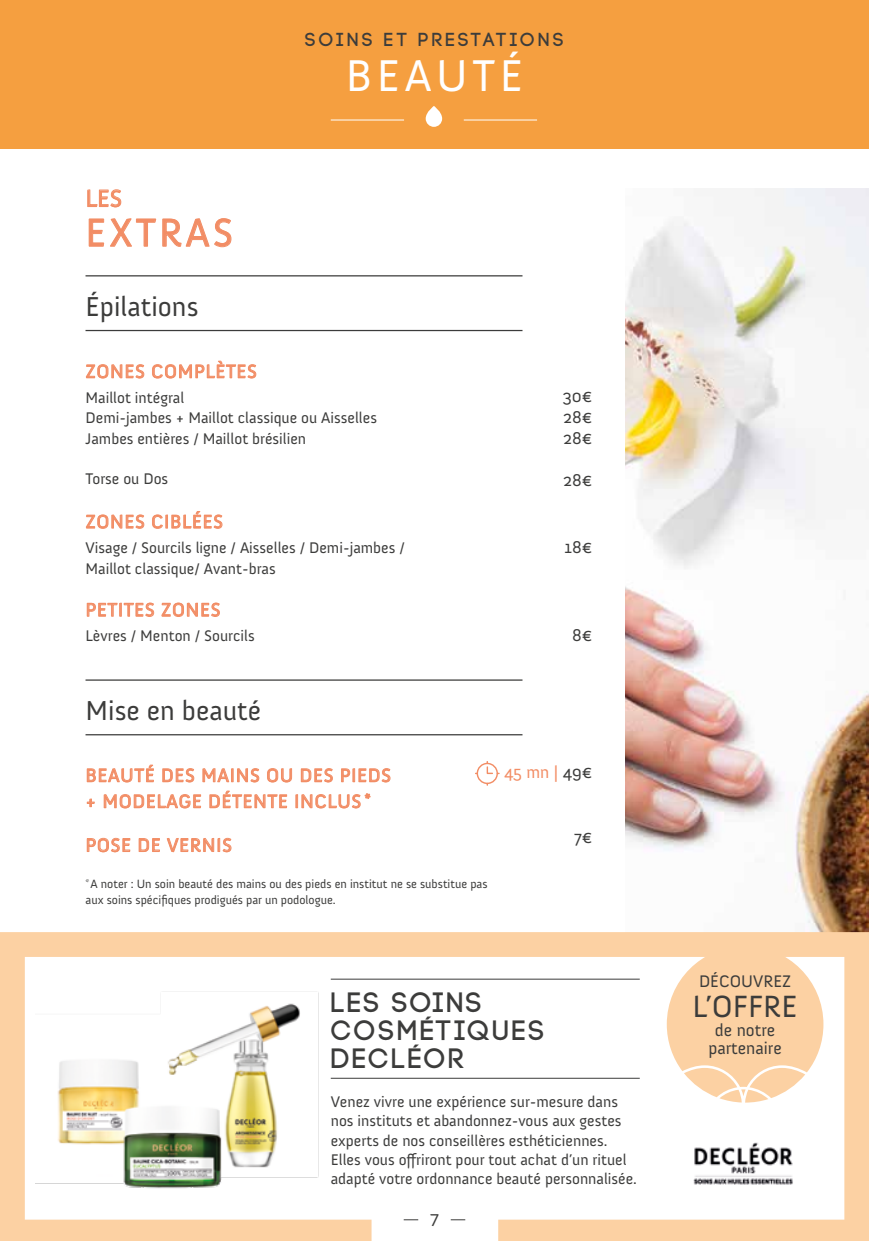
<style>
.page{position:relative;width:869px;height:1241px;background:#fff}
.page>*{position:absolute;margin:0;border:0;box-sizing:border-box;transform-origin:0 0}
.t1{font:45.5px "Anivers";letter-spacing:.1em;color:#fff}
.t2{font:40.25px "Anivers";letter-spacing:.08em;color:#f28d65}
.t3{font:31.5px "Anivers";color:#3c3c3b}
.t4{font:28px/28px "Code Pro Demo";letter-spacing:.07em;color:#3c3c3b}
.t5{font:28px "Anivers";color:#3c3c3b}
.t6{font:24.5px "Anivers";color:#f28d65}
.t7{font:19.25px/25.9px "Anivers";letter-spacing:.04em;color:#f28d65}
.t8{font:18.9px "Code Pro Demo";letter-spacing:.15em;color:#3c3c3b}
.t9{font:17.5px/21px "Anivers";color:#3c3c3b;text-align:justify}
.t10{font:17.5px "Anivers";color:#f28d65}
.t11{font:17.15px "Anivers";color:#3c3c3b}
.t12{font:15.75px/19.2px "Anivers";color:#3c3c3b}
.t13{font:12.25px/15.8px "Anivers";color:#3c3c3b}
.s1{color:#3c3c3b}
</style>
<div class="page">
<div style="left:0;top:0;width:868px;height:149px;background:#f59f40"></div>
<svg style="left:87px;top:189px;width:34px;height:18px"></svg>
<svg style="left:88px;top:218px;width:68px;height:29px"></svg>
<svg style="left:162px;top:218px;width:69px;height:29px"></svg>
<hr style="left:85px;top:275px;width:437px;height:1px;background:#3c3c3b">
<hr style="left:85px;top:330px;width:437px;height:1px;background:#3c3c3b">
<hr style="left:85px;top:679px;width:437px;height:1px;background:#3c3c3b">
<hr style="left:85px;top:734px;width:437px;height:1px;background:#3c3c3b">
<svg style="left:86px;top:364px;width:58px;height:15px"></svg>
<svg style="left:152px;top:360px;width:104px;height:19px"></svg>
<svg style="left:86px;top:514px;width:58px;height:15px"></svg>
<svg style="left:152px;top:511px;width:70px;height:18px"></svg>
<svg style="left:86px;top:602px;width:68px;height:15px"></svg>
<svg style="left:161px;top:602px;width:59px;height:15px"></svg>
<svg style="left:86px;top:764px;width:68px;height:18px"></svg>
<svg style="left:162px;top:768px;width:32px;height:14px"></svg>
<svg style="left:202px;top:768px;width:57px;height:14px"></svg>
<svg style="left:267px;top:768px;width:25px;height:14px"></svg>
<svg style="left:300px;top:768px;width:33px;height:14px"></svg>
<svg style="left:341px;top:768px;width:49px;height:14px"></svg>
<svg style="left:87px;top:798px;width:8px;height:9px"></svg>
<svg style="left:103px;top:794px;width:98px;height:14px"></svg>
<svg style="left:209px;top:790px;width:78px;height:18px"></svg>
<svg style="left:295px;top:793px;width:75px;height:15px"></svg>
<svg style="left:86px;top:837px;width:44px;height:15px"></svg>
<svg style="left:138px;top:838px;width:22px;height:14px"></svg>
<svg style="left:166px;top:837px;width:65px;height:15px"></svg>
<svg style="left:485px;top:761px;width:14px;height:13px"></svg>
<div style="left:476px;top:762px;width:21px;height:22px;border:1px solid #f28d65;border-radius:50%"></div>
<svg style="left:425px;top:106px;width:17px;height:21px"></svg>
<hr style="left:330px;top:120px;width:74px;height:1px;background:#fff">
<hr style="left:463px;top:120px;width:74px;height:1px;background:#fff">
<img style="left:625px;top:188px;width:243px;height:743px">
<svg style="left:0;top:931px;width:868px;height:309px"></svg>
<svg style="left:666px;top:945px;width:157px;height:157px"></svg>
<img style="left:669px;top:1137px;width:148px;height:51px">
<svg style="left:403px;top:1219px;width:15px;height:1px"></svg>
<svg style="left:450px;top:1219px;width:15px;height:1px"></svg>
<h3 class="t6" style="left:85px;top:185px;width:38px">LES</h3>
<h2 class="t2" style="left:85px;top:211px;width:149px">EXTRAS</h2>
<p class="t8" style="left:305px;top:30px;width:260px">SOINS ET PRESTATIONS</p>
<h1 class="t1" style="left:346px;top:51px;width:178px">BEAUTÉ</h1>
<h3 class="t5" style="left:85px;top:291px;width:114px">Épilations</h3>
<p class="t7" style="left:85px;top:358px;width:173px">ZONES COMPLÈTES</p>
<p class="t12" style="left:85px;top:387px;width:293px;line-height:20.5px">Maillot intégral<br>Demi-jambes + Maillot classique ou Aisselles<br>Jambes entières / Maillot brésilien</p>
<p class="t12" style="left:85px;top:469px;width:84px">Torse ou Dos</p>
<p class="t7" style="left:85px;top:509px;width:139px">ZONES CIBLÉES</p>
<p class="t12" style="left:85px;top:537px;width:320px;line-height:21px">Visage / Sourcils ligne / Aisselles / Demi-jambes /<br>Maillot classique/ Avant-bras</p>
<p class="t7" style="left:85px;top:597px;width:136px">PETITES ZONES</p>
<p class="t12" style="left:85px;top:626px;width:171px">Lèvres / Menton / Sourcils</p>
<p class="t9" style="left:562px;top:386px;width:31px">30€ 28€ 28€</p>
<p class="t9" style="left:563px;top:469px;width:31px">28€</p>
<p class="t9" style="left:564px;top:537px;width:29px">18€</p>
<p class="t9" style="left:572px;top:625px;width:22px">8€</p>
<h3 class="t5" style="left:85px;top:695px;width:177px">Mise en beauté</h3>
<p class="t7" style="left:85px;top:762px;width:307px">BEAUTÉ DES MAINS OU DES PIEDS + MODELAGE DÉTENTE INCLUS <sup>*</sup></p>
<p class="t7" style="left:85px;top:832px;width:148px">POSE DE VERNIS</p>
<p class="t13" style="left:85px;top:876px;width:403px"><sup>*</sup> A noter : Un soin beauté des mains ou des pieds en institut ne se substitue pas aux soins spécifiques prodigués par un podologue.</p>
<p class="t10" style="left:504px;top:762px;width:90px">45 mn | <span class="s1">49€</span></p>
<p class="t9" style="left:573px;top:827px;width:20px">7€</p>
<h3 class="t4" style="left:330px;top:988px;width:215px">LES SOINS<br>COSMÉTIQUES<br>DECLÉOR</h3>
<p class="t12" style="left:330px;top:1092px;width:307px">Venez vivre une expérience sur-mesure dans nos instituts et abandonnez-vous aux gestes experts de nos conseillères esthéticiennes.<br>Elles vous offriront pour tout achat d’un rituel adapté votre ordonnance beauté personnalisée.</p>
<p class="t9" style="left:429px;top:1209px;width:11px">7</p>
<p class="t11" style="left:698px;top:971px;width:94px">DÉCOUVREZ</p>
<h3 class="t3" style="left:692px;top:988px;width:107px">L’OFFRE</h3>
<p class="t9" style="left:708px;top:1021px;width:75px;line-height:17.5px;text-align:center">de notre partenaire</p>
</div>
